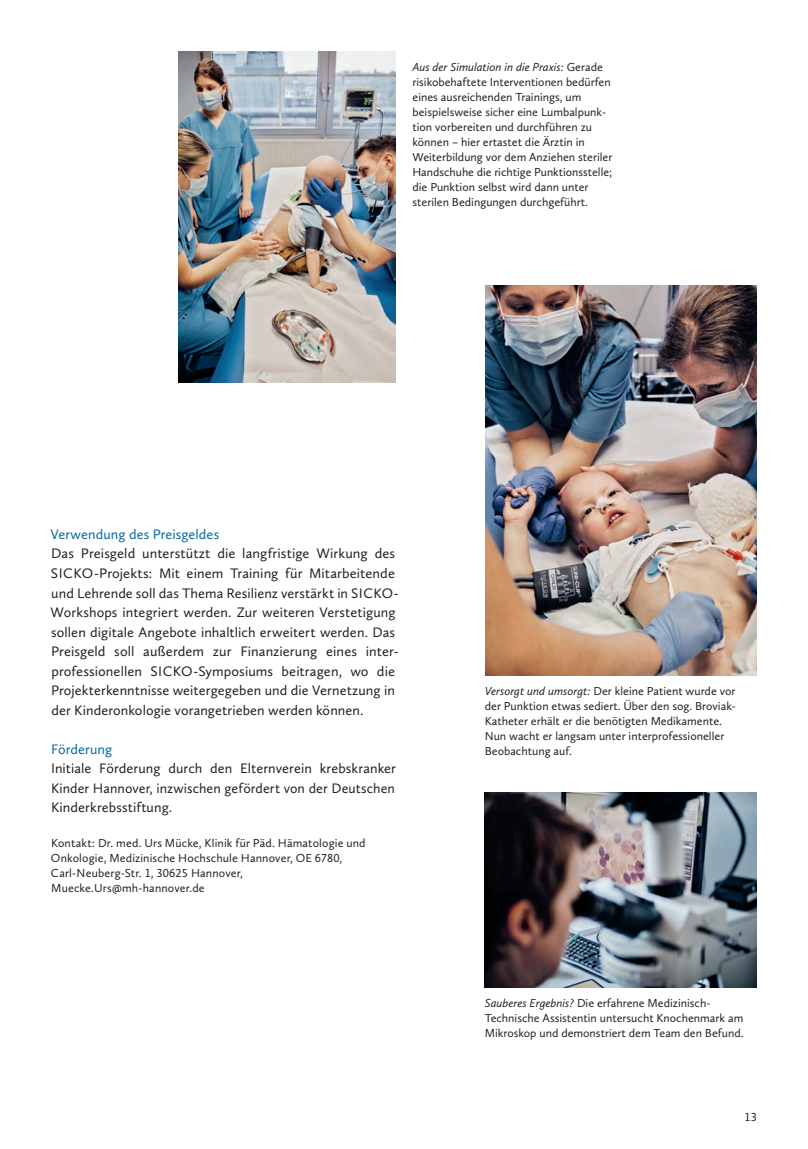
<style>
.page{position:relative;width:808px;height:1149px;background:#fff}
.page>*{position:absolute;margin:0;border:0;box-sizing:border-box;transform-origin:0 0}
.t1{font:14.25px/19.5px "Calluna Sans";letter-spacing:.005em;color:#231f20}
.t2{font:14.25px "Calluna Sans";letter-spacing:.005em;color:#056aa2}
.t3{font:12px/15px "Calluna Sans";color:#231f20}
.s1{font-style:italic}
</style>
<div class="page">
<img style="left:485px;top:285px;width:272px;height:390px">
<img style="left:485px;top:792px;width:272px;height:195px">
<img style="left:179px;top:51px;width:216px;height:332px">
<p class="t3" style="left:412px;top:59px;width:201px"><span class="s1">Aus der Simulation in die Praxis:</span> Gerade risikobehaftete Interventionen bedürfen eines ausreichenden Trainings, um beispielsweise sicher eine Lumbalpunk&shy;tion vorbereiten und durchführen zu können – hier ertastet die Ärztin in Weiterbildung vor dem Anziehen steriler Handschuhe die richtige Punktionsstelle; die Punktion selbst wird dann unter sterilen Bedingungen durchgeführt.</p>
<p class="t2" style="left:50px;top:525px;width:170px">Verwendung des Preisgeldes</p>
<p class="t1" style="left:51px;top:543px;width:350px">Das Preisgeld unterstützt die langfristige Wirkung des SICKO-Projekts: Mit einem Training für Mitarbeitende und Lehrende soll das Thema Resilienz verstärkt in SICKO-Workshops integriert werden. Zur weiteren Verstetigung sollen digitale Angebote inhaltlich erweitert werden. Das Preisgeld soll außerdem zur Finanzierung eines inter&shy;professionellen SICKO-Symposiums beitragen, wo die Projekterkenntnisse weitergegeben und die Vernetzung in der Kinderonkologie vorangetrieben werden können.</p>
<p class="t2" style="left:51px;top:740px;width:63px">Förderung</p>
<p class="t1" style="left:51px;top:758px;width:346px;text-align:justify">Initiale Förderung durch den Elternverein krebskranker Kinder Hannover, inzwischen gefördert von der Deutschen Kinderkrebsstiftung.</p>
<p class="t3" style="left:51px;top:834px;width:316px">Kontakt: Dr. med. Urs Mücke, Klinik für Päd. Hämatologie und Onkologie, Medizinische Hochschule Hannover, OE 6780, Carl-Neuberg-Str. 1, 30625 Hannover, Muecke.Urs@mh-hannover.de</p>
<p class="t3" style="left:485px;top:683px;width:253px"><span class="s1">Versorgt und umsorgt:</span> Der kleine Patient wurde vor der Punktion etwas sediert. Über den sog. Broviak-Katheter erhält er die benötigten Medikamente.<br>Nun wacht er langsam unter interprofessioneller Beobachtung auf.</p>
<p class="t3" style="left:485px;top:995px;width:260px"><span class="s1">Sauberes Ergebnis?</span> Die erfahrene Medizinisch-<br>Technische Assistentin untersucht Knochenmark am<br>Mikroskop und demonstriert dem Team den Befund.</p>
<p class="t3" style="left:744px;top:1108px;width:14px">13</p>
</div>
